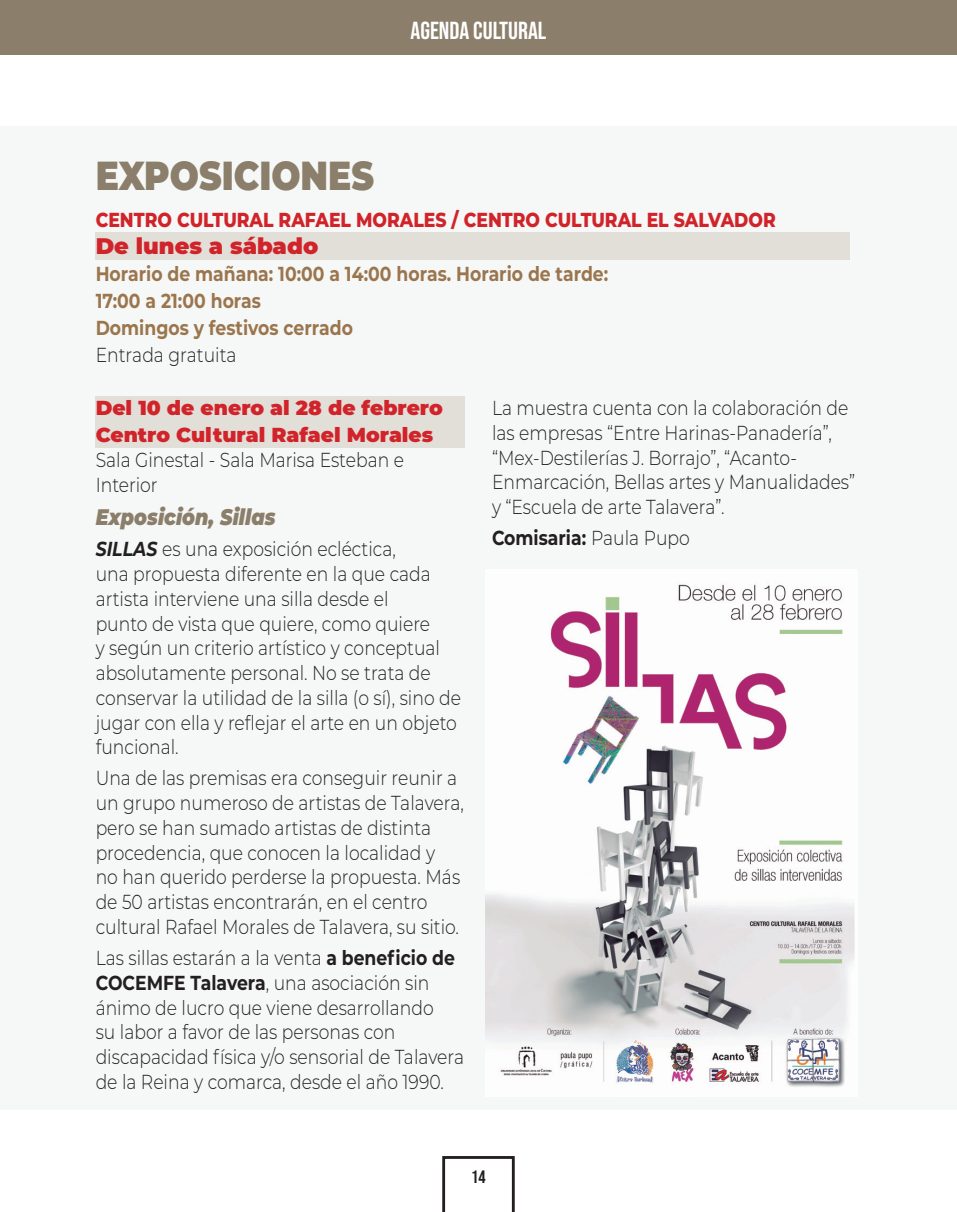
<style>
.page{position:relative;width:957px;height:1212px;background:#fff}
.page>*{position:absolute;margin:0;border:0;box-sizing:border-box;transform-origin:0 0}
.t1{font:900 40.5px "Montserrat";color:#8b7e6b;scale:.85 1}
.t2{font:24.75px "Bebas Neue";color:#fff}
.t3{font:italic 900 22.5px "Montserrat";color:#8b7e6b;scale:.85 1}
.t4{font:900 22.5px "Montserrat";color:#d1232a}
.t5{font:300 20.25px/24.8px "Montserrat";color:#231f20;scale:.85 1}
.t6{font:700 20.25px/27px "Montserrat";color:#9b754e;scale:.85 1}
.t7{font:800 20.25px "Montserrat";color:#d1232a;scale:.85 1}
.t8{font:900 20.25px/27px "Montserrat";color:#d1232a}
.t9{font:700 20.25px "Montserrat";color:#231f20;scale:.85 1}
.t10{font:18px "Bebas Neue";color:#231f20}
.s1{font-weight:700;font-style:italic}
.s2{font-weight:700}
.s3{font-weight:300}
</style>
<div class="page">
<div style="left:0;top:0;width:957px;height:55px;background:#8b7e6b"></div>
<svg style="left:442px;top:1156px;width:73px;height:56px"></svg>
<div style="left:0;top:126px;width:957px;height:984px;background:#f5f8f6"></div>
<div style="left:96px;top:232px;width:754px;height:27px;background:#e2ded8"></div>
<img style="left:485px;top:584px;width:369px;height:503px">
<div style="left:96px;top:396px;width:369px;height:51px;background:#e2ded8"></div>
<p class="t2" style="left:410px;top:16px;width:137px">AGENDA CULTURAL</p>
<h1 class="t1" style="left:96px;top:145px;width:329px">EXPOSICIONES</h1>
<p class="t7" style="left:96px;top:205px;width:801px">CENTRO CULTURAL RAFAEL MORALES / CENTRO CULTURAL EL SALVADOR</p>
<p class="t4" style="left:96px;top:229px;width:224px">De lunes a sábado</p>
<p class="t6" style="left:96px;top:259px;width:604px">Horario de mañana: 10:00 a 14:00 horas. Horario de tarde:<br>17:00 a 21:00 horas<br>Domingos y festivos cerrado</p>
<p class="t5" style="left:96px;top:341px;width:167px">Entrada gratuita</p>
<p class="t8" style="left:96px;top:393px;width:348px">Del 10 de enero al 28 de febrero<br>Centro Cultural Rafael Morales</p>
<p class="t5" style="left:96px;top:447px;width:364px">Sala Ginestal - Sala Marisa Esteban e<br>Interior</p>
<p class="t3" style="left:96px;top:500px;width:213px">Exposición, Sillas</p>
<p class="t5" style="left:96px;top:536px;width:431px"><span class="s1">SILLAS</span> es una exposición ecléctica,<br>una propuesta diferente en la que cada artista interviene una silla desde el<br>punto de vista que quiere, como quiere<br>y según un criterio artístico y conceptual absolutamente personal. No se trata de conservar la utilidad de la silla (o sí), sino de jugar con ella y reflejar el arte en un objeto funcional.</p>
<p class="t5" style="left:96px;top:765px;width:435px">Una de las premisas era conseguir reunir a un grupo numeroso de artistas de Talavera, pero se han sumado artistas de distinta procedencia, que conocen la localidad y<br>no han querido perderse la propuesta. Más de 50 artistas encontrarán, en el centro cultural Rafael Morales de Talavera, su sitio.</p>
<p class="t5" style="left:96px;top:945px;width:435px">Las sillas estarán a la venta <span class="s2">a beneficio de COCEMFE Talavera</span>, una asociación sin ánimo de lucro que viene desarrollando<br>su labor a favor de las personas con discapacidad física y/o sensorial de Talavera de la Reina y comarca, desde el año 1990.</p>
<p class="t5" style="left:492px;top:395px;width:429px">La muestra cuenta con la colaboración de las empresas “Entre Harinas-Panadería”, “Mex-Destilerías J. Borrajo”, “Acanto-Enmarcación, Bellas artes y Manualidades” y “Escuela de arte Talavera”.</p>
<p class="t9" style="left:492px;top:523px;width:234px">Comisaria: <span class="s3">Paula Pupo</span></p>
<p class="t10" style="left:471px;top:1166px;width:16px">14</p>
</div>
